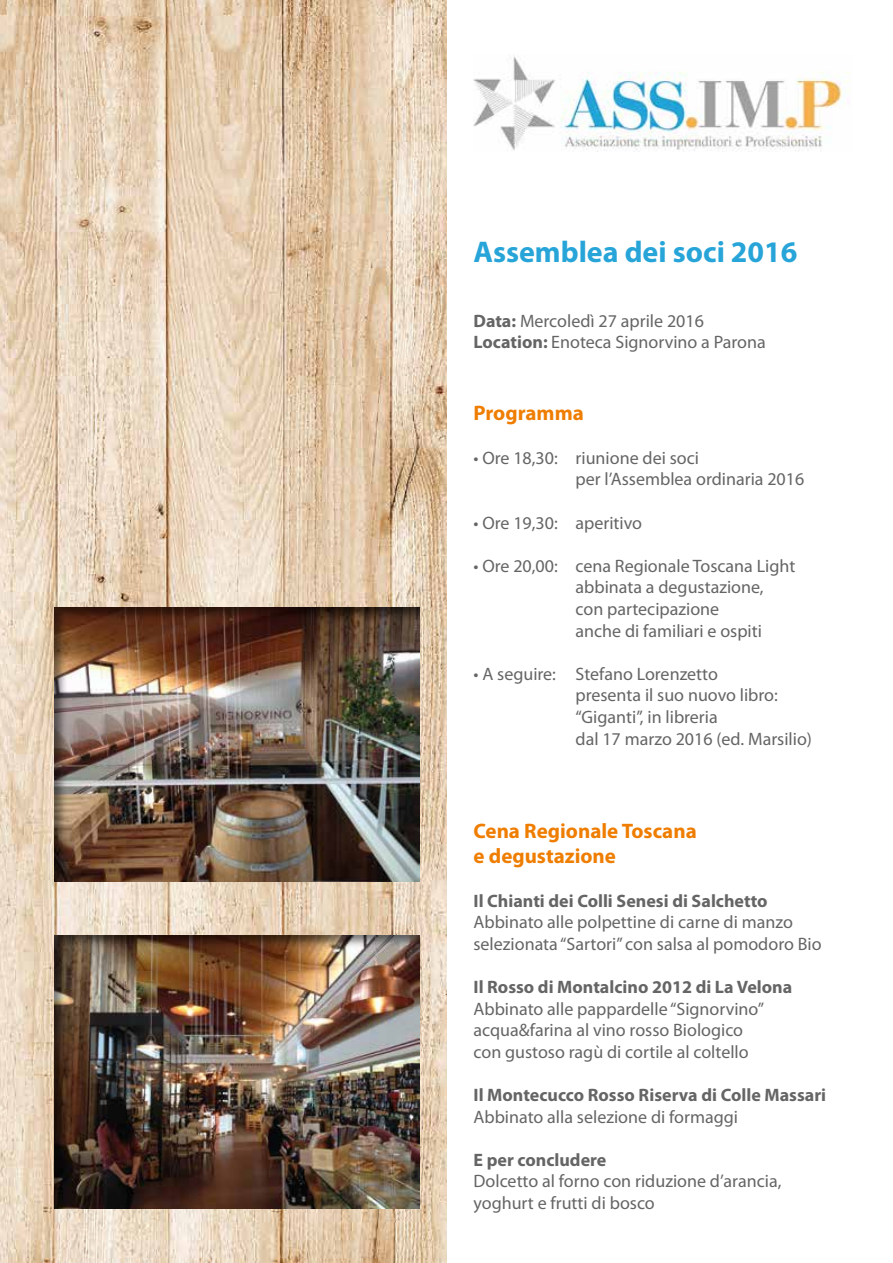
<style>
.page{position:relative;width:893px;height:1263px;background:#fff}
.page>*{position:absolute;margin:0;border:0;box-sizing:border-box;transform-origin:0 0}
.t1{font:700 30px "Myriad Pro";color:#27a4d8}
.t2{font:700 21px/25.2px "Myriad Pro";color:#ef7d00}
.t3{font:18px/21.6px "Myriad Pro";color:#646564}
.t4{font:700 18px "Myriad Pro";color:#646564}
.s1{font-weight:700}
</style>
<div class="page">
<img style="left:0;top:0;width:446px;height:1263px">
<img style="left:473px;top:55px;width:376px;height:97px">
<div style="left:42px;top:596px;width:390px;height:287px;background:#000;opacity:.5"></div>
<div style="left:42px;top:924px;width:390px;height:286px;background:#000;opacity:.5"></div>
<h1 class="t1" style="left:473px;top:232px;width:326px">Assemblea dei soci 2016</h1>
<p class="t3" style="left:473px;top:310px;width:294px"><span class="s1">Data:</span> Mercoledì 27 aprile 2016<br><span class="s1">Location:</span> Enoteca Signorvino a Parona</p>
<p class="t2" style="left:473px;top:400px;width:112px">Programma</p>
<p class="t3" style="left:575px;top:447px;width:230px;text-indent:-102px">• Ore 18,30: riunione dei soci<br>per l’Assemblea ordinaria 2016</p>
<p class="t3" style="left:473px;top:511px;width:170px">• Ore 19,30: aperitivo</p>
<p class="t3" style="left:575px;top:555px;width:221px;text-indent:-102px">• Ore 20,00: cena Regionale Toscana Light abbinata a degustazione, con partecipazione<br>anche di familiari e ospiti</p>
<p class="t3" style="left:575px;top:663px;width:238px;text-indent:-102px">• A seguire: Stefano Lorenzetto<br>presenta il suo nuovo libro: “Giganti”, in libreria<br>dal 17 marzo 2016 (ed. Marsilio)</p>
<p class="t2" style="left:473px;top:818px;width:225px">Cena Regionale Toscana e degustazione</p>
<p class="t4" style="left:473px;top:889px;width:296px">Il Chianti dei Colli Senesi di Salchetto</p>
<p class="t3" style="left:473px;top:911px;width:350px">Abbinato alle polpettine di carne di manzo selezionata “Sartori” con salsa al pomodoro Bio</p>
<p class="t4" style="left:473px;top:975px;width:320px">Il Rosso di Montalcino 2012 di La Velona</p>
<p class="t3" style="left:473px;top:997px;width:292px">Abbinato alle pappardelle “Signorvino” acqua&amp;farina al vino rosso Biologico con gustoso ragù di cortile al coltello</p>
<p class="t4" style="left:473px;top:1083px;width:354px">Il Montecucco Rosso Riserva di Colle Massari</p>
<p class="t3" style="left:473px;top:1105px;width:266px">Abbinato alla selezione di formaggi</p>
<p class="t4" style="left:473px;top:1148px;width:134px">E per concludere</p>
<p class="t3" style="left:473px;top:1170px;width:309px">Dolcetto al forno con riduzione d’arancia, yoghurt e frutti di bosco</p>
</div>
